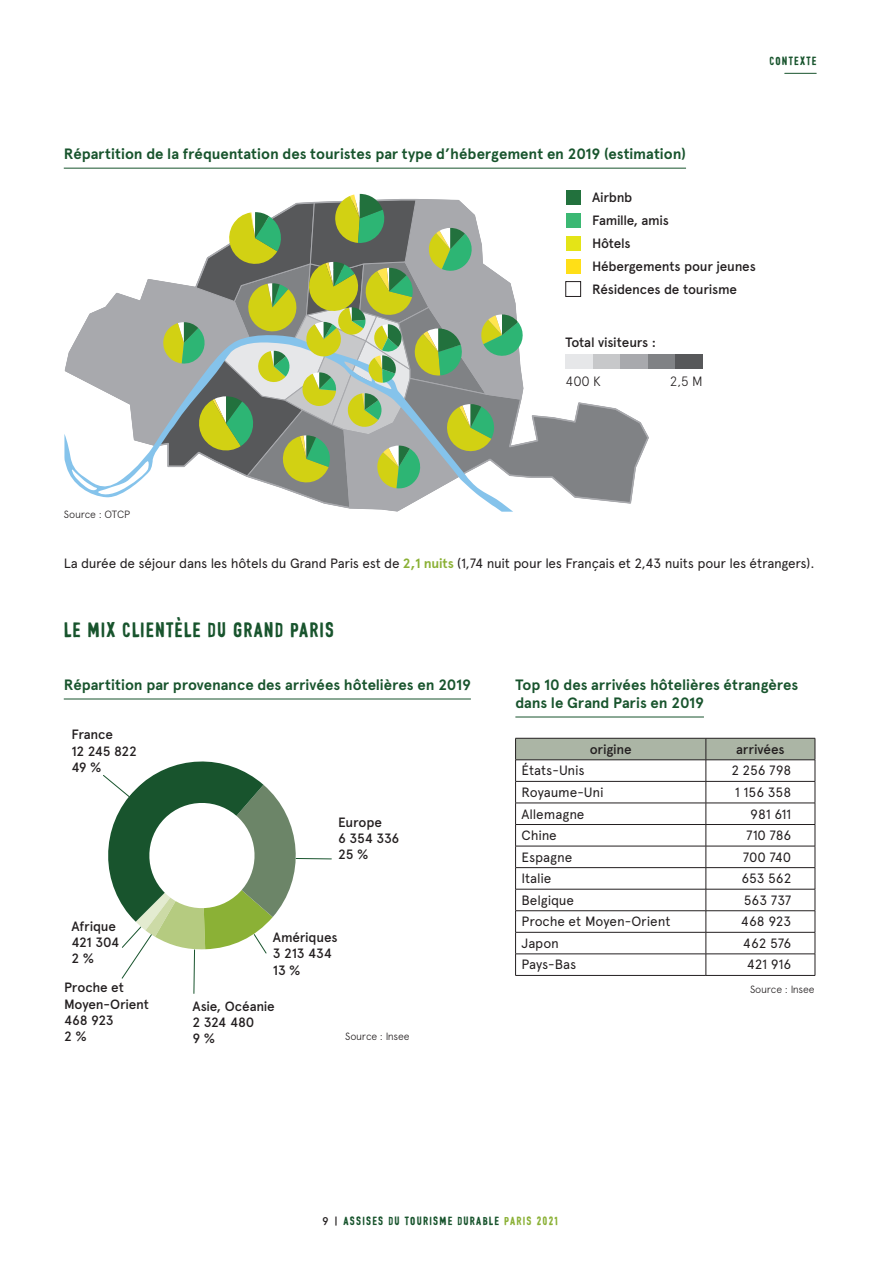
<style>
.page{position:relative;width:893px;height:1263px;background:#fff}
.page>*{position:absolute;margin:0;border:0;box-sizing:border-box;transform-origin:0 0}
.Titre_niveau_2{font:21px "Sanshand Filled";letter-spacing:.05em;color:#18542d}
.Titre_niveau_3__grap{font:700 15px/18px "Apercu Pro";color:#18542d}
.donnée_de_graphique{font:500 13.5px/16.2px "Apercu Pro";letter-spacing:-.02em;color:#231f20}
.texte_courant{font:13.5px "Apercu Pro";letter-spacing:-.005em;color:#231f20}
.texte_courant_drapea{font:13.5px "Apercu Pro";letter-spacing:-.02em;color:#231f20}
.donnée_de_graphique-2{font:300 13.5px "Apercu Pro";color:#231f20}
.t1{font:12px "Sanshand Filled";letter-spacing:.1em;color:#18542d}
.source_-_crédit_phot{font:300 10.5px "Apercu Pro";letter-spacing:-.01em;color:#231f20}
.s1{font-weight:700;color:#8bb136}
.s2{font-family:"Apercu Pro";font-weight:500;font-size:11.25px;color:#231f20}
.s3{color:#8bb136}
</style>
<div class="page">
<hr style="left:785px;top:73px;width:31px;height:1px;background:#18542d">
<hr style="left:64px;top:168px;width:622px;height:1px;background:#18542d">
<svg style="left:64px;top:194px;width:585px;height:318px"></svg>
<hr style="left:64px;top:699px;width:407px;height:1px;background:#18542d">
<hr style="left:515px;top:717px;width:189px;height:1px;background:#18542d">
<svg style="left:515px;top:738px;width:301px;height:237px"></svg>
<hr style="left:515px;top:975px;width:191px;height:1px;background:#231f20">
<hr style="left:706px;top:975px;width:109px;height:1px;background:#231f20">
<hr style="left:296px;top:858px;width:35px;height:1px;background:#18542d">
<svg style="left:103px;top:761px;width:204px;height:233px"></svg>
<div style="left:566px;top:190px;width:15px;height:14px;background:#22713d"></div>
<div style="left:566px;top:213px;width:15px;height:14px;background:#3bb873"></div>
<div style="left:566px;top:236px;width:15px;height:14px;background:#e4e417"></div>
<div style="left:566px;top:259px;width:15px;height:14px;background:#ffdf17"></div>
<div style="left:566px;top:281px;width:15px;height:16px;border:1px solid #231f20"></div>
<div style="left:566px;top:354px;width:27px;height:15px;background:#e6e7e9"></div>
<div style="left:593px;top:354px;width:27px;height:15px;background:#c7c8ca"></div>
<div style="left:620px;top:354px;width:28px;height:15px;background:#a8a9ad"></div>
<div style="left:648px;top:354px;width:27px;height:15px;background:#808285"></div>
<div style="left:675px;top:354px;width:28px;height:15px;background:#57585a"></div>
<p class="t1" style="left:769px;top:53px;width:48px">CONTEXTE</p>
<p class="Titre_niveau_3__grap" style="left:64px;top:145px;width:624px">Répartition de la fréquentation des touristes par type d’hébergement en 2019 (estimation)</p>
<p class="donnée_de_graphique" style="left:592px;top:188px;width:42px">Airbnb</p>
<p class="donnée_de_graphique" style="left:592px;top:211px;width:78px">Famille, amis</p>
<p class="donnée_de_graphique" style="left:592px;top:234px;width:40px">Hôtels</p>
<p class="donnée_de_graphique" style="left:592px;top:258px;width:165px">Hébergements pour jeunes</p>
<p class="donnée_de_graphique" style="left:592px;top:280px;width:147px">Résidences de tourisme</p>
<p class="donnée_de_graphique" style="left:566px;top:333px;width:92px">Total visiteurs :</p>
<p class="donnée_de_graphique-2" style="left:566px;top:371px;width:37px">400 K</p>
<p class="donnée_de_graphique-2" style="left:670px;top:371px;width:35px">2,5 M</p>
<p class="source_-_crédit_phot" style="left:64px;top:507px;width:68px">Source : OTCP</p>
<p class="texte_courant_drapea" style="left:64px;top:553px;width:752px">La durée de séjour dans les hôtels du Grand Paris est de <span class="s1">2,1 nuits</span> (1,74 nuit pour les Français et 2,43 nuits pour les étrangers).</p>
<p class="Titre_niveau_2" style="left:64px;top:617px;width:272px">LE MIX CLIENTÈLE DU GRAND PARIS</p>
<p class="Titre_niveau_3__grap" style="left:64px;top:676px;width:409px">Répartition par provenance des arrivées hôtelières en 2019</p>
<p class="Titre_niveau_3__grap" style="left:515px;top:676px;width:284px">Top 10 des arrivées hôtelières étrangères dans le Grand Paris en 2019</p>
<p class="donnée_de_graphique" style="left:590px;top:740px;width:43px">origine</p>
<p class="donnée_de_graphique" style="left:736px;top:740px;width:50px">arrivées</p>
<p class="texte_courant" style="left:522px;top:760px;width:65px">États-Unis</p>
<p class="texte_courant" style="left:731px;top:760px;width:62px">2 256 798</p>
<p class="texte_courant" style="left:522px;top:782px;width:84px">Royaume-Uni</p>
<p class="texte_courant" style="left:735px;top:782px;width:58px">1 156 358</p>
<p class="texte_courant" style="left:522px;top:804px;width:64px">Allemagne</p>
<p class="texte_courant" style="left:750px;top:804px;width:43px">981 611</p>
<p class="texte_courant" style="left:522px;top:825px;width:37px">Chine</p>
<p class="texte_courant" style="left:746px;top:825px;width:47px">710 786</p>
<p class="texte_courant" style="left:522px;top:847px;width:52px">Espagne</p>
<p class="texte_courant" style="left:743px;top:847px;width:50px">700 740</p>
<p class="texte_courant" style="left:522px;top:868px;width:31px">Italie</p>
<p class="texte_courant" style="left:741px;top:868px;width:51px">653 562</p>
<p class="texte_courant" style="left:522px;top:890px;width:54px">Belgique</p>
<p class="texte_courant" style="left:744px;top:890px;width:49px">563 737</p>
<p class="texte_courant" style="left:522px;top:911px;width:151px">Proche et Moyen-Orient</p>
<p class="texte_courant" style="left:741px;top:911px;width:52px">468 923</p>
<p class="texte_courant" style="left:522px;top:933px;width:39px">Japon</p>
<p class="texte_courant" style="left:743px;top:933px;width:50px">462 576</p>
<p class="texte_courant" style="left:522px;top:954px;width:56px">Pays-Bas</p>
<p class="texte_courant" style="left:747px;top:954px;width:46px">421 916</p>
<p class="source_-_crédit_phot" style="left:750px;top:982px;width:66px">Source : Insee</p>
<p class="donnée_de_graphique" style="left:72px;top:726px;width:67px">France<br>12 245 822</p>
<p class="donnée_de_graphique" style="left:72px;top:758px;width:31px">49 %</p>
<p class="donnée_de_graphique" style="left:338px;top:813px;width:63px">Europe<br>6 354 336</p>
<p class="donnée_de_graphique" style="left:338px;top:846px;width:32px">25 %</p>
<p class="donnée_de_graphique" style="left:71px;top:917px;width:50px">Afrique<br>421 304</p>
<p class="donnée_de_graphique" style="left:71px;top:950px;width:24px">2 %</p>
<p class="donnée_de_graphique" style="left:273px;top:929px;width:66px">Amériques<br>3 213 434</p>
<p class="donnée_de_graphique" style="left:273px;top:961px;width:29px">13 %</p>
<p class="donnée_de_graphique" style="left:193px;top:997px;width:84px">Asie, Océanie<br>2 324 480</p>
<p class="donnée_de_graphique" style="left:193px;top:1030px;width:24px">9 %</p>
<p class="donnée_de_graphique" style="left:64px;top:979px;width:86px">Proche et<br>Moyen-Orient</p>
<p class="donnée_de_graphique" style="left:64px;top:1011px;width:51px">468 923</p>
<p class="donnée_de_graphique" style="left:64px;top:1027px;width:24px">2 %</p>
<p class="source_-_crédit_phot" style="left:345px;top:1028px;width:66px">Source : Insee</p>
<p class="t1" style="left:322px;top:1213px;width:237px"><span class="s2">9 |</span> ASSISES DU TOURISME DURABLE <span class="s3">PARIS 2021</span></p>
</div>
